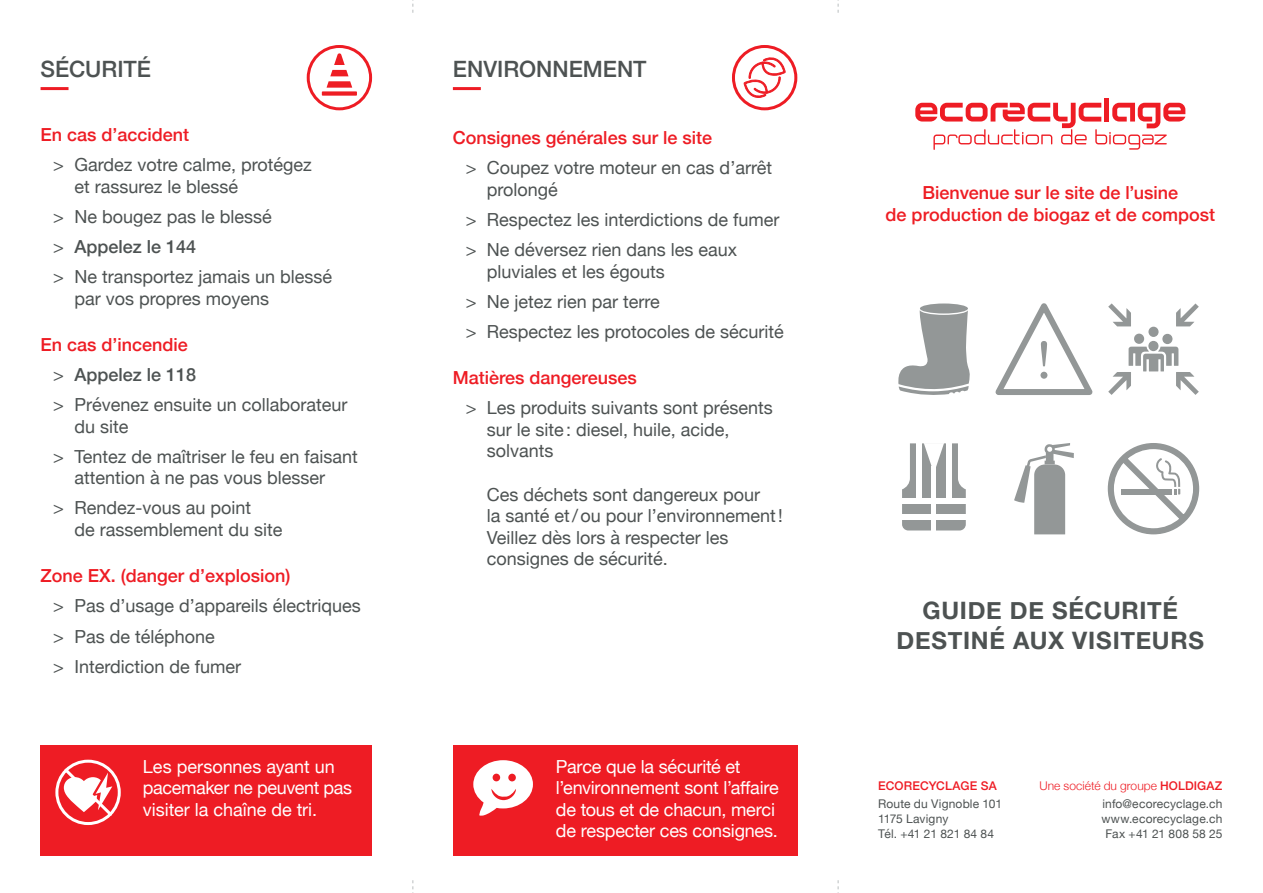
<style>
.page{position:relative;width:1263px;height:893px;background:#fff}
.page>*{position:absolute;margin:0;border:0;box-sizing:border-box;transform-origin:0 0}
.t1{font:54px "Source Serif Pro";color:#939797}
.t2{font:700 24px/30px "Helvetica Neue";letter-spacing:.03em;color:#4d5252;text-align:center}
.t3{font:500 22.5px "Helvetica Neue";color:#4d5252}
.t4{font:18px/30.2px "Helvetica Neue";color:#4d5252}
.t5{font:18px/21.6px "Helvetica Neue";letter-spacing:-.01em;color:#fff}
.t6{font:500 18px "Helvetica Neue";color:#ee1c24}
.t7{font:500 18px/21.6px "Helvetica Neue";color:#ee1d23;text-align:center}
.t8{font:12px/15px "Helvetica Neue";letter-spacing:.015em;color:#4d5252}
.t9{font:300 12px "Helvetica Neue";letter-spacing:.005em;color:#ee1c24}
.t10{font:500 12px "Helvetica Neue";letter-spacing:.015em;color:#ee1c24}
.s1{font-weight:500}
.s2{font-weight:500;color:#ee1c24}
</style>
<div class="page">
<div style="left:1104px;top:98px;width:5px;height:24px;background:#ee1c24"></div>
<svg style="left:915px;top:103px;width:270px;height:47px"></svg>
<svg style="left:1176px;top:303px;width:23px;height:23px"></svg>
<svg style="left:1108px;top:347px;width:91px;height:48px"></svg>
<svg style="left:1108px;top:303px;width:23px;height:23px"></svg>
<div style="left:1162px;top:334px;width:10px;height:10px;background:#939797;border-radius:50%"></div>
<div style="left:1134px;top:334px;width:10px;height:10px;background:#939797;border-radius:50%"></div>
<div style="left:1148px;top:341px;width:10px;height:10px;background:#939797;border-radius:50%"></div>
<div style="left:1148px;top:327px;width:11px;height:10px;background:#939797;border-radius:50%"></div>
<div style="left:732px;top:45px;width:65px;height:65px;border:3px solid #ee1c24;border-radius:50%"></div>
<svg style="left:744px;top:57px;width:42px;height:41px"></svg>
<div style="left:307px;top:45px;width:65px;height:65px;border:3px solid #ee1c24;border-radius:50%"></div>
<hr style="left:41px;top:87px;width:28px;height:3px;background:#ee1c24">
<hr style="left:453px;top:87px;width:28px;height:3px;background:#ee1c24">
<div style="left:453px;top:745px;width:344px;height:111px;background:#ee1c24"></div>
<div style="left:40px;top:745px;width:332px;height:111px;background:#ee1c24"></div>
<div style="left:55px;top:760px;width:66px;height:65px;border:3px solid #fff;border-radius:50%"></div>
<svg style="left:62px;top:766px;width:53px;height:52px"></svg>
<svg style="left:473px;top:760px;width:60px;height:56px"></svg>
<svg style="left:1014px;top:443px;width:60px;height:91px"></svg>
<svg style="left:902px;top:443px;width:64px;height:87px"></svg>
<hr style="left:932px;top:466px;width:4px;height:68px;background:#fff">
<div style="left:902px;top:514px;width:64px;height:5px;background:#fff"></div>
<div style="left:902px;top:498px;width:64px;height:6px;background:#fff"></div>
<div style="left:946px;top:443px;width:5px;height:55px;background:#fff"></div>
<div style="left:916px;top:443px;width:6px;height:55px;background:#fff"></div>
<svg style="left:898px;top:310px;width:72px;height:85px"></svg>
<div style="left:920px;top:303px;width:48px;height:10px;background:#939797;border-radius:50%"></div>
<svg style="left:1107px;top:443px;width:93px;height:92px"></svg>
<svg style="left:327px;top:53px;width:25px;height:35px"></svg>
<div style="left:322px;top:91px;width:35px;height:5px;background:#ee1d23"></div>
<svg style="left:995px;top:303px;width:98px;height:92px"></svg>
<p class="t3" style="left:41px;top:51px;width:112px">SÉCURITÉ</p>
<p class="t3" style="left:453px;top:51px;width:195px">ENVIRONNEMENT</p>
<p class="t6" style="left:40px;top:120px;width:150px">En cas d’accident</p>
<p class="t4" style="left:74px;top:155px;width:239px;line-height:21.6px;text-indent:-21px">&gt; Gardez votre calme, protégez et rassurez le blessé</p>
<p class="t4" style="left:53px;top:202px;width:280px">&gt; Ne bougez pas le blessé<br>&gt; <span class="s1">Appelez le 144<br></span>&gt; Ne transportez jamais un blessé</p>
<p class="t4" style="left:74px;top:284px;width:196px">par vos propres moyens</p>
<p class="t4" style="left:53px;top:330px;width:296px;text-indent:-13px"><span class="s2">En cas d’incendie<br></span>&gt; <span class="s1">Appelez le 118<br></span>&gt; Prévenez ensuite un collaborateur</p>
<p class="t4" style="left:53px;top:412px;width:306px;text-indent:21px">du site<br>&gt; Tentez de maîtriser le feu en faisant</p>
<p class="t4" style="left:53px;top:464px;width:273px;text-indent:21px">attention à ne pas vous blesser &gt; Rendez-vous au point</p>
<p class="t4" style="left:74px;top:516px;width:210px">de rassemblement du site</p>
<p class="t6" style="left:40px;top:561px;width:252px">Zone EX. (danger d’explosion)</p>
<p class="t4" style="left:53px;top:592px;width:309px">&gt; Pas d’usage d’appareils électriques &gt; Pas de téléphone<br>&gt; Interdiction de fumer</p>
<p class="t5" style="left:143px;top:756px;width:211px">Les personnes ayant un pacemaker ne peuvent pas visiter la chaîne de tri.</p>
<p class="t6" style="left:453px;top:123px;width:261px">Consignes générales sur le site</p>
<p class="t4" style="left:487px;top:158px;width:287px;line-height:21.6px;text-indent:-21px">&gt; Coupez votre moteur en cas d’arrêt prolongé</p>
<p class="t4" style="left:466px;top:205px;width:315px">&gt; Respectez les interdictions de fumer &gt; Ne déversez rien dans les eaux</p>
<p class="t4" style="left:466px;top:257px;width:320px;text-indent:21px">pluviales et les égouts<br>&gt; Ne jetez rien par terre<br>&gt; Respectez les protocoles de sécurité</p>
<p class="t6" style="left:453px;top:363px;width:185px">Matières dangereuses</p>
<p class="t4" style="left:487px;top:398px;width:287px;line-height:21.6px;text-indent:-21px">&gt; Les produits suivants sont présents sur le site: diesel, huile, acide, solvants</p>
<p class="t4" style="left:487px;top:484px;width:297px;line-height:21.6px">Ces déchets sont dangereux pour<br>la santé et/ou pour l’environnement!<br>Veillez dès lors à respecter les consignes de sécurité.</p>
<p class="t5" style="left:556px;top:756px;width:225px">Parce que la sécurité et l’environnement sont l’affaire de tous et de chacun, merci de respecter ces consignes.</p>
<p class="t7" style="left:886px;top:181px;width:331px">Bienvenue sur le site de l’usine<br>de production de biogaz et de compost</p>
<h1 class="t1" style="left:1036px;top:328px;width:17px">!</h1>
<h2 class="t2" style="left:897px;top:596px;width:309px">GUIDE DE SÉCURITÉ<br>DESTINÉ AUX VISITEURS</h2>
<p class="t10" style="left:878px;top:776px;width:120px">ECORECYCLAGE SA</p>
<p class="t8" style="left:878px;top:797px;width:125px">Route du Vignoble 101<br>1175 Lavigny<br>Tél. +41 21 821 84 84</p>
<p class="t9" style="left:1039px;top:776px;width:184px">Une société du groupe <span class="s1">HOLDIGAZ</span></p>
<p class="t8" style="left:1101px;top:797px;width:123px;text-align:center">info@ecorecyclage.ch www.ecorecyclage.ch<br>Fax +41 21 808 58 25</p>
</div>
